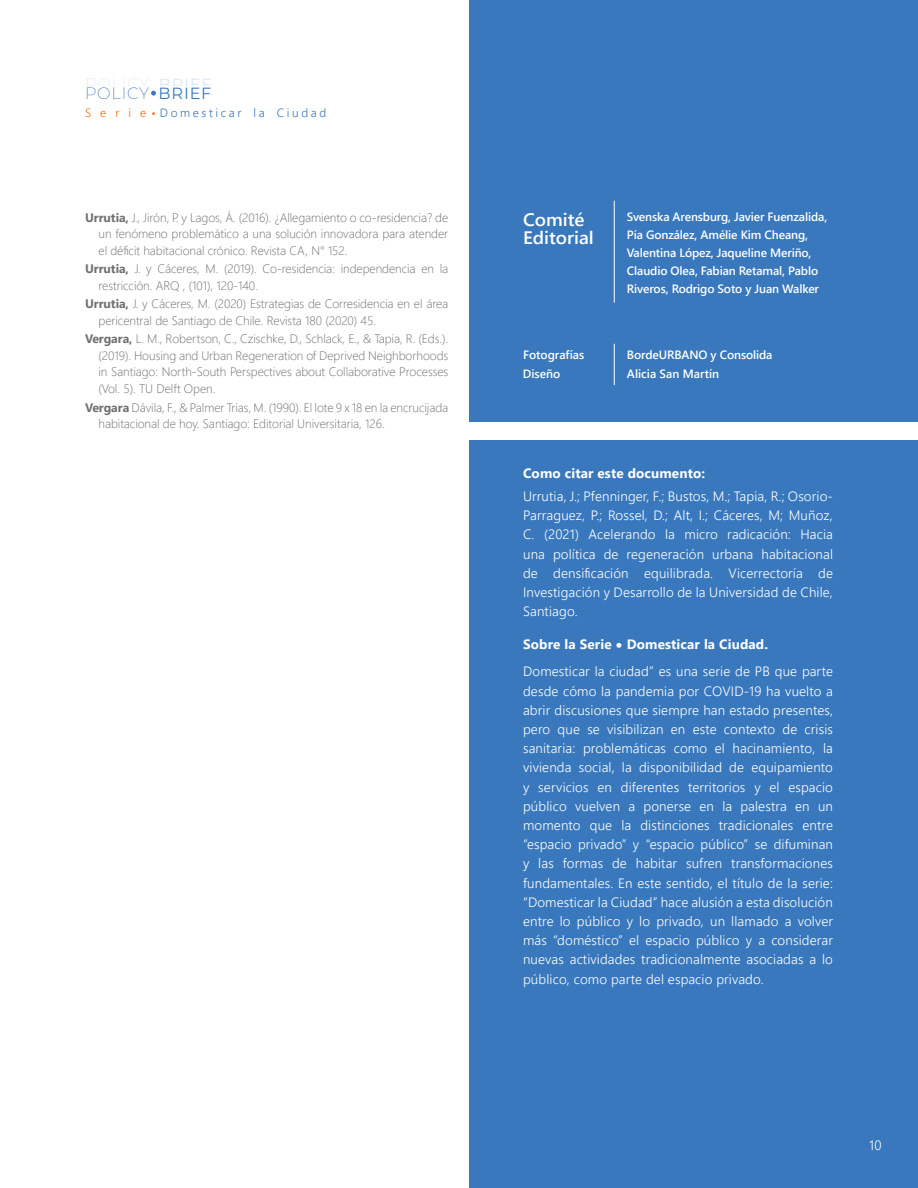
<style>
.page{position:relative;width:918px;height:1188px;background:#fff}
.page>*{position:absolute;margin:0;border:0;box-sizing:border-box;transform-origin:0 0}
.Parrafo_principal{font:600 18px/18px "Segoe UI";color:#fff;scale:1.05 1}
.t1{font:200 16.05px "Montserrat";letter-spacing:.05em;color:#3978bd}
.Parrafo{font:300 13.5px/19.2px "Segoe UI";letter-spacing:.01em;color:#fff;text-align:justify}
.Parrafo-2{font:700 13.5px "Segoe UI";letter-spacing:.01em;color:#fff}
.Referencia{font:300 12.3px/16.5px "Segoe UI";letter-spacing:-.005em;color:#707070}
.Parrafo-3{font:600 12px/18px "Segoe UI";letter-spacing:-.01em;color:#fff}
.t2{font:300 12px "Segoe UI";letter-spacing:.215em;color:#3978bd}
.s1{font-weight:400}
.s2{color:#ff6b08}
.s3{font-weight:700}
.s4{font-family:"Muli"}
</style>
<div class="page">
<div style="left:470px;top:0;width:448px;height:422px;background:#3978bd"></div>
<div style="left:470px;top:440px;width:448px;height:748px;background:#3978bd"></div>
<hr style="left:614px;top:201px;width:1px;height:102px;background:#fff">
<hr style="left:614px;top:344px;width:1px;height:41px;background:#fff">
<svg style="left:87px;top:78px;width:124px;height:18px"></svg>
<p class="t1" style="left:85px;top:82px;width:128px">POLICY <span class="s1">BRIEF</span></p>
<p class="t2" style="left:85px;top:102px;width:243px"><span class="s2">S e r i e</span> Domesticar la Ciudad</p>
<p class="Referencia" style="left:99px;top:208px;width:351px;text-align:justify;text-indent:-14px"><span class="s3">Urrutia,</span> J., Jirón, P. y Lagos, Á. (2016). ¿Allegamiento o co-residencia? de un fenómeno problemático a una solución innovadora para atender el déficit habitacional crónico. Revista CA, N° 152.</p>
<p class="Referencia" style="left:99px;top:259px;width:351px;text-indent:-14px"><span class="s3">Urrutia,</span> J. y Cáceres, M. (2019). Co-residencia: independencia en la restricción. ARQ , (101), 120-140.</p>
<p class="Referencia" style="left:99px;top:295px;width:351px;text-indent:-14px"><span class="s3">Urrutia,</span> J. y Cáceres, M. (2020) Estrategias de Corresidencia en el área pericentral de Santiago de Chile. Revista 180 (2020) 45.</p>
<p class="Referencia" style="left:99px;top:330px;width:351px;text-align:justify;text-indent:-14px"><span class="s3">Vergara,</span> L. M., Robertson, C., Czischke, D., Schlack, E., &amp; Tapia, R. (Eds.). (2019). Housing and Urban Regeneration of Deprived Neighborhoods in Santiago: North-South Perspectives about Collaborative Processes (Vol. 5). TU Delft Open.</p>
<p class="Referencia" style="left:99px;top:398px;width:351px;text-indent:-14px"><span class="s3">Vergara</span> Dávila, F., &amp; Palmer Trias, M. (1990). El lote 9 x 18 en la encrucijada habitacional de hoy. Santiago: Editorial Universitaria, 126.</p>
<p class="Parrafo_principal" style="left:523px;top:209px;width:69px">Comité<br>Editorial</p>
<p class="Parrafo-3" style="left:627px;top:207px;width:202px">Svenska Arensburg, Javier Fuenzalida, Pía González, Amélie Kim Cheang, Valentina López, Jaqueline Meriño, Claudio Olea, Fabian Retamal, Pablo Riveros, Rodrigo Soto y Juan Walker</p>
<p class="Parrafo-3" style="left:523px;top:345px;width:63px">Fotografías</p>
<p class="Parrafo-3" style="left:523px;top:364px;width:39px">Diseño</p>
<p class="Parrafo-3" style="left:627px;top:345px;width:147px">BordeURBANO y Consolida</p>
<p class="Parrafo-3" style="left:627px;top:364px;width:94px">Alicia San Martín</p>
<p class="Parrafo-2" style="left:523px;top:460px;width:183px">Como citar este documento:</p>
<p class="Parrafo" style="left:523px;top:485px;width:311px">Urrutia, J.; Pfenninger, F.; Bustos, M.; Tapia, R.; Osorio-Parraguez, P.; Rossel, D.; Alt, I.; Cáceres, M; Muñoz, C. (2021) Acelerando la micro radicación: Hacia una política de regeneración urbana habitacional de densificación equilibrada. Vicerrectoría de Investigación y Desarrollo de la Universidad de Chile, Santiago.</p>
<p class="Parrafo-2" style="left:523px;top:631px;width:247px">Sobre la Serie <span class="s4">•</span> Domesticar la Ciudad.</p>
<p class="Parrafo" style="left:523px;top:661px;width:311px">Domesticar la ciudad” es una serie de PB que parte desde cómo la pandemia por COVID-19 ha vuelto a abrir discusiones que siempre han estado presentes, pero que se visibilizan en este contexto de crisis sanitaria: problemáticas como el hacinamiento, la vivienda social, la disponibilidad de equipamiento y servicios en diferentes territorios y el espacio público vuelven a ponerse en la palestra en un momento que la distinciones tradicionales entre “espacio privado” y “espacio público” se difuminan y las formas de habitar sufren transformaciones fundamentales. En este sentido, el título de la serie: “Domesticar la Ciudad” hace alusión a esta disolución entre lo público y lo privado, un llamado a volver más “doméstico” el espacio público y a considerar nuevas actividades tradicionalmente asociadas a lo público, como parte del espacio privado.</p>
<p class="Parrafo" style="left:869px;top:1135px;width:14px">10</p>
</div>
